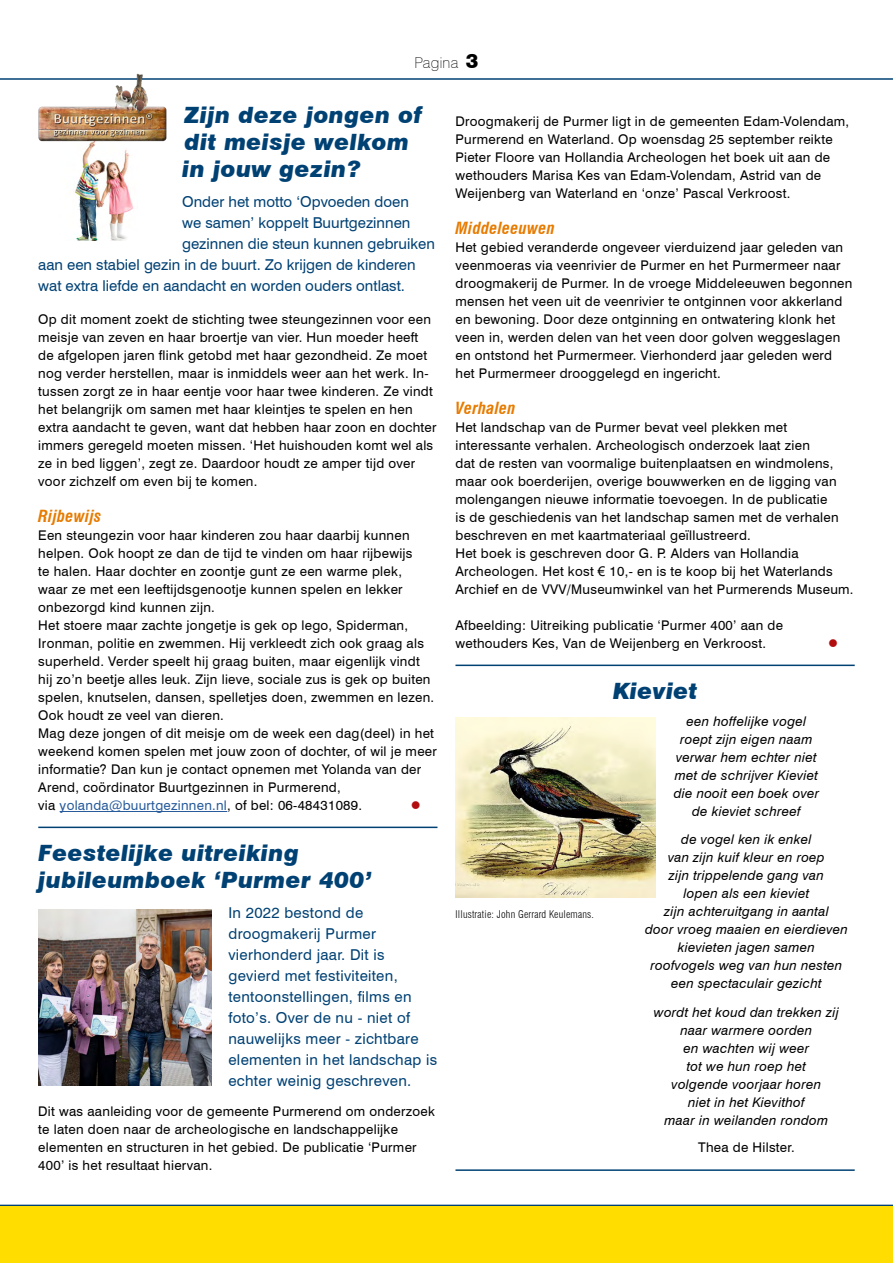
<style>
.page{position:relative;width:893px;height:1263px;background:#fff}
.page>*{position:absolute;margin:0;border:0;box-sizing:border-box;transform-origin:0 0}
.H1__Kop{font:italic 900 22.5px/27px "Swiss 721 BT";letter-spacing:.02em;color:#004174}
.H2__Subkop{font:italic 700 condensed 16.35px "Swiss 721 BT";letter-spacing:.02em;color:#e77b00}
.H__Introtekst{font:15px/21px "Swiss 721 BT";letter-spacing:.02em;color:#004174}
.H__Introtekst-2{font:15px "Swiss 721 BT";color:#004174}
.t1{font:100 15px "Swiss 721 BT";letter-spacing:.02em;color:#000}
.P__Tekst_plat{font:13.35px/18px "Swiss 721 BT";letter-spacing:.02em;color:#000}
.P__Tekst_plat-2{font:italic 13.35px "Swiss 721 BT";letter-spacing:.02em;color:#000}
.P__Tekst_plat-3{font:13.35px "Wingdings";color:#b20e10}
.t2{font:300 condensed 10.35px "Swiss 721 BT";letter-spacing:.02em;color:#000}
.s1{font-family:"Swiss 721 BT Black No 2";font-weight:400;font-size:18px}
.s2{color:#275b9b}
.s3{font-family:"Arial"}
</style>
<div class="page">
<hr style="left:0;top:78px;width:893px;height:2px;background:#004174">
<hr style="left:0;top:1205px;width:893px;height:1px;background:#004174">
<div style="left:0;top:1206px;width:893px;height:57px;background:#fd0"></div>
<hr style="left:60px;top:811px;width:167px;height:1px;background:#275b9b">
<hr style="left:38px;top:827px;width:399px;height:1px;background:#004174">
<hr style="left:455px;top:665px;width:400px;height:1px;background:#004174">
<img style="left:455px;top:718px;width:200px;height:180px">
<img style="left:73px;top:142px;width:61px;height:99px">
<img style="left:37px;top:73px;width:130px;height:69px">
<img style="left:38px;top:909px;width:173px;height:177px">
<hr style="left:455px;top:1169px;width:400px;height:2px;background:#004174">
<p class="t1" style="left:414px;top:53px;width:66px">Pagina <span class="s1">3</span></p>
<h1 class="H1__Kop" style="left:182px;top:102px;width:241px">Zijn deze jongen of dit meisje welkom in jouw gezin?</h1>
<p class="H__Introtekst-2" style="left:182px;top:193px;width:228px">Onder het motto ‘Opvoeden doen</p>
<p class="H__Introtekst-2" style="left:182px;top:214px;width:230px">we samen’ koppelt Buurtgezinnen</p>
<p class="H__Introtekst-2" style="left:182px;top:235px;width:254px">gezinnen die steun kunnen gebruiken</p>
<p class="H__Introtekst-2" style="left:38px;top:256px;width:379px">aan een stabiel gezin in de buurt. Zo krijgen de kinderen</p>
<p class="H__Introtekst-2" style="left:38px;top:277px;width:368px">wat extra liefde en aandacht en worden ouders ontlast.</p>
<p class="P__Tekst_plat" style="left:38px;top:310px;width:400px">Op dit moment zoekt de stichting twee steungezinnen voor een meisje van zeven en haar broertje van vier. Hun moeder heeft de afgelopen jaren flink getobd met haar gezondheid. Ze moet nog verder herstellen, maar is inmiddels weer aan het werk. In&shy;tussen zorgt ze in haar eentje voor haar twee kinderen. Ze vindt het belangrijk om samen met haar kleintjes te spelen en hen extra aandacht te geven, want dat hebben haar zoon en dochter immers geregeld moeten missen. ‘Het huishouden komt wel als ze in bed liggen’, zegt ze. Daardoor houdt ze amper tijd over voor zichzelf om even bij te komen.</p>
<h2 class="H2__Subkop" style="left:38px;top:506px;width:64px">Rijbewijs</h2>
<p class="P__Tekst_plat" style="left:38px;top:526px;width:376px">Een steungezin voor haar kinderen zou haar daarbij kunnen helpen. Ook hoopt ze dan de tijd te vinden om haar rijbewijs te halen. Haar dochter en zoontje gunt ze een warme plek, waar ze met een leeftijdsgenootje kunnen spelen en lekker onbezorgd kind kunnen zijn.</p>
<p class="P__Tekst_plat" style="left:38px;top:616px;width:397px">Het stoere maar zachte jongetje is gek op lego, Spiderman, Ironman, politie en zwemmen. Hij verkleedt zich ook graag als superheld. Verder speelt hij graag buiten, maar eigenlijk vindt hij zo’n beetje alles leuk. Zijn lieve, sociale zus is gek op buiten spelen, knutselen, dansen, spelletjes doen, zwemmen en lezen.<br>Ook houdt ze veel van dieren.</p>
<p class="P__Tekst_plat" style="left:38px;top:724px;width:400px">Mag deze jongen of dit meisje om de week een dag(deel) in het weekend komen spelen met jouw zoon of dochter, of wil je meer informatie? Dan kun je contact opnemen met Yolanda van der Arend, coördinator Buurtgezinnen in Purmerend,<br>via <span class="s2">yolanda@buurtgezinnen.nl</span>, of bel: 06-48431089.</p>
<p class="P__Tekst_plat" style="left:455px;top:112px;width:395px">Droogmakerij de Purmer ligt in de gemeenten Edam-Volendam, Purmerend en Waterland. Op woensdag 25 september reikte Pieter Floore van Hollandia Archeologen het boek uit aan de wethouders Marisa Kes van Edam-Volendam, Astrid van de Weijenberg van Waterland en ‘onze’ Pascal Verkroost.</p>
<h2 class="H2__Subkop" style="left:455px;top:218px;width:101px">Middeleeuwen</h2>
<p class="P__Tekst_plat" style="left:455px;top:238px;width:398px">Het gebied veranderde ongeveer vierduizend jaar geleden van veenmoeras via veenrivier de Purmer en het Purmermeer naar droogmakerij de Purmer. In de vroege Middeleeuwen begonnen mensen het veen uit de veenrivier te ontginnen voor akkerland en bewoning. Door deze ontginning en ontwatering klonk het veen in, werden delen van het veen door golven weggeslagen en ontstond het Purmermeer. Vierhonderd jaar geleden werd het Purmermeer drooggelegd en ingericht.</p>
<h2 class="H2__Subkop" style="left:455px;top:398px;width:62px">Verhalen</h2>
<p class="P__Tekst_plat" style="left:455px;top:418px;width:385px">Het landschap van de Purmer bevat veel plekken met interessante verhalen. Archeologisch onderzoek laat zien<br>dat de resten van voormalige buitenplaatsen en windmolens, maar ook boerderijen, overige bouwwerken en de ligging van molengangen nieuwe informatie toevoegen. In de publicatie is de geschiedenis van het landschap samen met de verhalen beschreven en met kaartmateriaal geïllustreerd.</p>
<p class="P__Tekst_plat" style="left:455px;top:544px;width:400px">Het boek is geschreven door G. P. Alders van Hollandia<br>Archeologen. Het kost <span class="s3">€</span> 10,- en is te koop bij het Waterlands<br>Archief en de VVV/Museumwinkel van het Purmerends Museum.</p>
<p class="P__Tekst_plat" style="left:455px;top:616px;width:329px">Afbeelding: Uitreiking publicatie ‘Purmer 400’ aan de wethouders Kes, Van de Weijenberg en Verkroost.</p>
<p class="P__Tekst_plat-3" style="left:828px;top:636px;width:11px">●</p>
<h1 class="H1__Kop" style="left:613px;top:677px;width:86px">Kieviet</h1>
<p class="P__Tekst_plat-2" style="left:687px;top:713px;width:121px">een hoffelijke vogel</p>
<p class="P__Tekst_plat-2" style="left:680px;top:731px;width:134px">roept zijn eigen naam</p>
<p class="P__Tekst_plat-2" style="left:676px;top:749px;width:142px">verwar hem echter niet</p>
<p class="P__Tekst_plat-2" style="left:675px;top:767px;width:145px">met de schrijver Kieviet</p>
<p class="P__Tekst_plat-2" style="left:674px;top:785px;width:147px">die nooit een boek over</p>
<p class="P__Tekst_plat-2" style="left:692px;top:803px;width:110px">de kieviet schreef</p>
<p class="P__Tekst_plat-2" style="left:681px;top:831px;width:132px">de vogel ken ik enkel</p>
<p class="P__Tekst_plat-2" style="left:668px;top:849px;width:158px">van zijn kuif kleur en roep</p>
<p class="P__Tekst_plat-2" style="left:669px;top:867px;width:156px">zijn trippelende gang van</p>
<p class="P__Tekst_plat-2" style="left:683px;top:885px;width:127px">lopen als een kieviet</p>
<p class="P__Tekst_plat-2" style="left:664px;top:903px;width:166px">zijn achteruitgang in aantal</p>
<p class="P__Tekst_plat-2" style="left:645px;top:921px;width:204px">door vroeg maaien en eierdieven</p>
<p class="P__Tekst_plat-2" style="left:678px;top:939px;width:138px">kievieten jagen samen</p>
<p class="P__Tekst_plat-2" style="left:651px;top:957px;width:193px">roofvogels weg van hun nesten</p>
<p class="P__Tekst_plat-2" style="left:671px;top:975px;width:152px">een spectaculair gezicht</p>
<p class="P__Tekst_plat-2" style="left:654px;top:1004px;width:186px">wordt het koud dan trekken zij</p>
<p class="P__Tekst_plat-2" style="left:680px;top:1022px;width:133px">naar warmere oorden</p>
<p class="P__Tekst_plat-2" style="left:684px;top:1040px;width:127px">en wachten wij weer</p>
<p class="P__Tekst_plat-2" style="left:687px;top:1058px;width:121px">tot we hun roep het</p>
<p class="P__Tekst_plat-2" style="left:672px;top:1076px;width:151px">volgende voorjaar horen</p>
<p class="P__Tekst_plat-2" style="left:688px;top:1094px;width:118px">niet in het Kievithof</p>
<p class="P__Tekst_plat-2" style="left:665px;top:1112px;width:165px">maar in weilanden rondom</p>
<p class="P__Tekst_plat" style="left:698px;top:1138px;width:98px">Thea de Hilster.</p>
<p class="P__Tekst_plat-3" style="left:411px;top:798px;width:11px">●</p>
<h1 class="H1__Kop" style="left:38px;top:839px;width:335px">Feestelijke uitreiking jubileumboek ‘Purmer 400’</h1>
<p class="H__Introtekst" style="left:228px;top:902px;width:210px">In 2022 bestond de droogmakerij Purmer vierhonderd jaar. Dit is gevierd met festiviteiten, tentoonstellingen, films en foto’s. Over de nu - niet of nauwelijks meer - zichtbare elementen in het landschap is echter weinig geschreven.</p>
<p class="P__Tekst_plat" style="left:38px;top:1102px;width:398px">Dit was aanleiding voor de gemeente Purmerend om onderzoek te laten doen naar de archeologische en landschappelijke elementen en structuren in het gebied. De publicatie ‘Purmer 400’ is het resultaat hiervan.</p>
<p class="t2" style="left:455px;top:908px;width:140px">Illustratie: John Gerrard Keulemans.</p>
</div>
